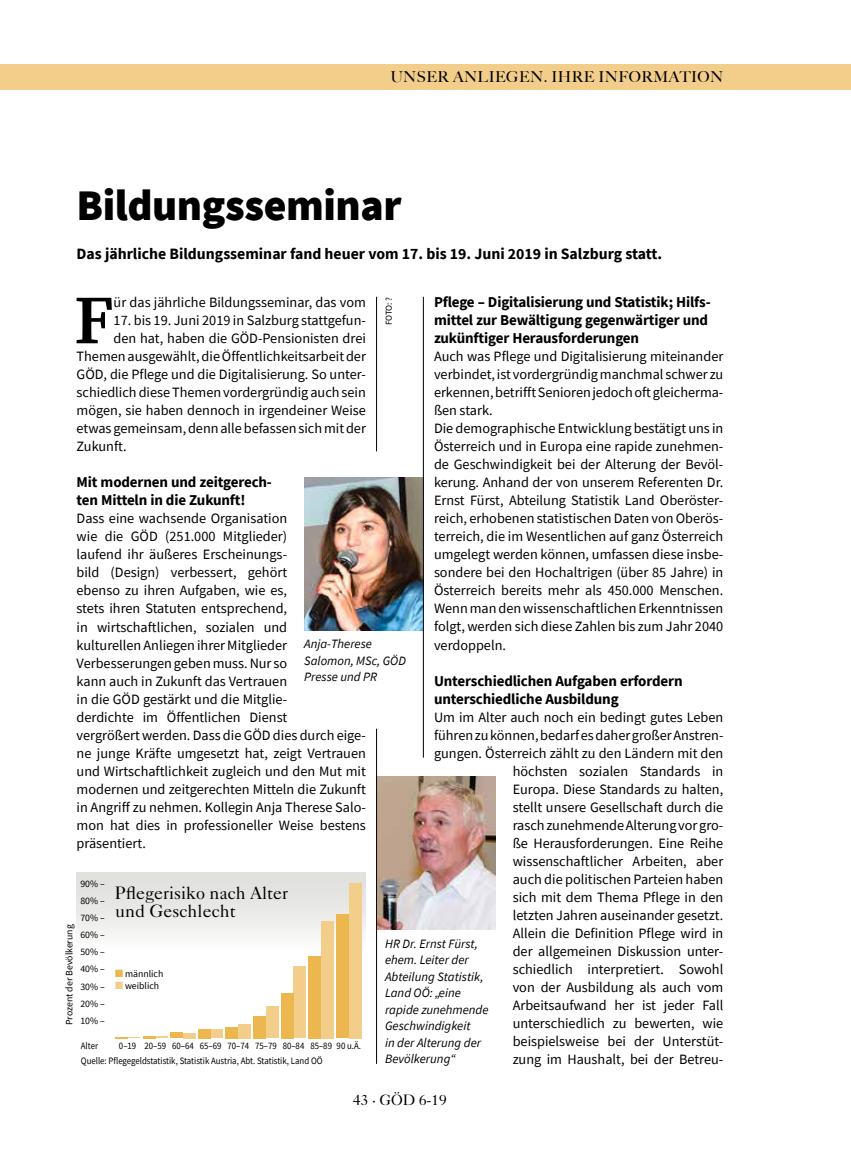
<style>
.page{position:relative;width:851px;height:1149px;background:#fff}
.page>*{position:absolute;margin:0;border:0;box-sizing:border-box;transform-origin:0 0}
.t1{font:600 68.55px "Source Serif Pro";color:#000}
.t2{font:900 43.5px "Source Sans Pro";letter-spacing:-.01em;color:#000}
.t3{font:18px/18px "Caslon Five Forty";color:#000}
.t4{font:700 15.75px "Source Sans Pro";color:#000}
.t5{font:700 15px/18px "Source Sans Pro";letter-spacing:-.01em;color:#000}
.t6{font:500 15px "Big Caslon";letter-spacing:.03em;color:#000}
.t7{font:15px "Caslon Five Forty";color:#000}
.t8{font:14.25px/18px "Source Sans Pro";color:#000}
.t9{font:italic 12.75px/16.5px "Source Sans Pro";color:#000}
.t10{font:9.75px "Source Sans Pro";color:#000;scale:.9 1}
.t11{font:9.75px/17.1px "Source Sans Pro";color:#000;text-align:justify}
.t12{font:9px "Source Sans Pro";color:#000}
.s1{color:#ebb74e}
.s2{color:#f3ce8a}
</style>
<div class="page">
<div style="left:0;top:64px;width:850px;height:26px;background:#f3ce8a"></div>
<img style="left:304px;top:477px;width:119px;height:153px">
<hr style="left:423px;top:297px;width:1px;height:460px;background:#000">
<img style="left:377px;top:776px;width:118px;height:153px">
<hr style="left:376px;top:728px;width:1px;height:335px;background:#000">
<hr style="left:376px;top:297px;width:1px;height:154px;background:#000">
<div style="left:77px;top:872px;width:289px;height:79px;background:linear-gradient(to bottom,#dddcd9,#fbfbf9)"></div>
<div style="left:349px;top:883px;width:12px;height:154px;background:#f3ce8a"></div>
<div style="left:336px;top:914px;width:13px;height:123px;background:#ebb74e"></div>
<div style="left:293px;top:966px;width:13px;height:71px;background:#f3ce8a"></div>
<div style="left:281px;top:992px;width:12px;height:45px;background:#ebb74e"></div>
<div style="left:321px;top:920px;width:13px;height:117px;background:#f3ce8a"></div>
<div style="left:308px;top:955px;width:13px;height:82px;background:#ebb74e"></div>
<div style="left:266px;top:1006px;width:12px;height:31px;background:#f3ce8a"></div>
<div style="left:253px;top:1015px;width:13px;height:22px;background:#ebb74e"></div>
<div style="left:238px;top:1023px;width:13px;height:14px;background:#f3ce8a"></div>
<div style="left:226px;top:1026px;width:12px;height:11px;background:#ebb74e"></div>
<div style="left:210px;top:1029px;width:13px;height:8px;background:#f3ce8a"></div>
<div style="left:198px;top:1028px;width:12px;height:9px;background:#ebb74e"></div>
<div style="left:183px;top:1032px;width:12px;height:5px;background:#f3ce8a"></div>
<div style="left:170px;top:1031px;width:13px;height:6px;background:#ebb74e"></div>
<svg style="left:115px;top:1036px;width:53px;height:2px"></svg>
<p class="t6" style="left:390px;top:64px;width:334px">UNSER ANLIEGEN. IHRE INFORMATION</p>
<h2 class="t2" style="left:77px;top:175px;width:326px">Bildungsseminar</h2>
<p class="t4" style="left:77px;top:242px;width:587px">Das jährliche Bildungsseminar fand heuer vom 17. bis 19. Juni 2019 in Salzburg statt.</p>
<p class="t5" style="left:434px;top:293px;width:278px">Pflege – Digitalisierung und Statistik; Hilfs&shy;mittel zur Bewältigung gegenwärtiger und zukünftiger Herausforderungen</p>
<p class="t8" style="left:434px;top:347px;width:291px">Auch was Pflege und Digitalisierung miteinander verbindet, ist vordergründig manchmal schwer zu erkennen, betrifft Senioren jedoch oft gleicherma&shy;ßen stark.<br>Die demographische Entwicklung bestätigt uns in Österreich und in Europa eine rapide zunehmen&shy;de Geschwindigkeit bei der Alterung der Bevöl&shy;kerung. Anhand der von unserem Referenten Dr.<br>Ernst Fürst, Abteilung Statistik Land Oberöster&shy;reich, erhobenen statistischen Daten von Oberös&shy;terreich, die im Wesentlichen auf ganz Österreich umgelegt werden können, umfassen diese insbe&shy;sondere bei den Hochaltrigen (über 85 Jahre) in Österreich bereits mehr als 450.000 Menschen.<br>Wenn man den wissenschaftlichen Erkenntnissen folgt, werden sich diese Zahlen bis zum Jahr 2040 verdoppeln.</p>
<p class="t5" style="left:434px;top:671px;width:250px">Unterschiedlichen Aufgaben erfordern unterschiedliche Ausbildung</p>
<p class="t8" style="left:434px;top:707px;width:291px;text-align:right">Um im Alter auch noch ein bedingt gutes Leben führen zu können, bedarf es daher großer Anstren&shy;gungen. Österreich zählt zu den Ländern mit den höchsten sozialen Standards in<br>Europa. Diese Standards zu halten,<br>stellt unsere Gesellschaft durch die<br>rasch zunehmende Alterung vor gro-<br>ße Herausforderungen. Eine Reihe wissenschaftlicher Arbeiten, aber<br>auch die politischen Parteien haben<br>sich mit dem Thema Pflege in den<br>letzten Jahren auseinander gesetzt.<br>Allein die Definition Pflege wird in<br>der allgemeinen Diskussion unter-<br>schiedlich interpretiert. Sowohl<br>von der Ausbildung als auch vom Arbeitsaufwand her ist jeder Fall unterschiedlich zu bewerten, wie beispielsweise bei der Unterstüt-<br>zung im Haushalt, bei der Betreu-</p>
<h1 class="t1" style="left:74px;top:280px;width:41px">F</h1>
<p class="t8" style="left:114px;top:293px;width:254px">ür das jährliche Bildungsseminar, das vom</p>
<p class="t12" style="left:383px;top:325px;width:30px;rotate:-90deg">FOTO: ?</p>
<p class="t8" style="left:114px;top:311px;width:254px">17. bis 19. Juni 2019 in Salzburg stattgefun-</p>
<p class="t8" style="left:114px;top:329px;width:254px">den hat, haben die GÖD-Pensionisten drei</p>
<p class="t8" style="left:77px;top:347px;width:291px">Themen ausgewählt, die Öffentlichkeitsarbeit der</p>
<p class="t8" style="left:77px;top:365px;width:291px">GÖD, die Pflege und die Digitalisierung. So unter-</p>
<p class="t8" style="left:77px;top:383px;width:291px">schiedlich diese Themen vordergründig auch sein</p>
<p class="t8" style="left:77px;top:401px;width:291px">mögen, sie haben dennoch in irgendeiner Weise</p>
<p class="t8" style="left:77px;top:419px;width:291px">etwas gemeinsam, denn alle befassen sich mit der</p>
<p class="t8" style="left:77px;top:437px;width:52px">Zukunft.</p>
<p class="t5" style="left:77px;top:473px;width:197px">Mit modernen und zeitgerech&shy;ten Mitteln in die Zukunft!</p>
<p class="t8" style="left:77px;top:509px;width:291px">Dass eine wachsende Organisation<br>wie die GÖD (251.000 Mitglieder)<br>laufend ihr äußeres Erscheinungs-<br>bild (Design) verbessert, gehört<br>ebenso zu ihren Aufgaben, wie es,<br>stets ihren Statuten entsprechend,<br>in wirtschaftlichen, sozialen und<br>kulturellen Anliegen ihrer Mitglieder Verbesserungen geben muss. Nur so<br>kann auch in Zukunft das Vertrauen<br>in die GÖD gestärkt und die Mitglie-<br>derdichte im Öffentlichen Dienst<br>vergrößert werden. Dass die GÖD dies durch eige&shy;ne junge Kräfte umgesetzt hat, zeigt Vertrauen und Wirtschaftlichkeit zugleich und den Mut mit modernen und zeitgerechten Mitteln die Zukunft in Angriff zu nehmen. Kollegin Anja Therese Salo&shy;mon hat dies in professioneller Weise bestens präsentiert.</p>
<p class="t9" style="left:304px;top:635px;width:103px">Anja-Therese<br>Salomon, MSc, GÖD<br>Presse und PR</p>
<p class="t11" style="left:80px;top:874px;width:26px">90% – 80% – 70% – 60% – 50% – 40% – 30% – 20% – 10% –</p>
<p class="t10" style="left:81px;top:1039px;width:21px">Alter</p>
<p class="t10" style="left:119px;top:1039px;width:270px">0–19 20–59 60–64 65–69 70–74 75–79 80–84 85–89 90 u.Ä.</p>
<p class="t3" style="left:115px;top:883px;width:175px">Pflegerisiko nach Alter und Geschlecht</p>
<p class="t11" style="left:60px;top:1024px;width:102px;rotate:-90deg">Prozent der Bevölkerung</p>
<p class="t9" style="left:385px;top:934px;width:105px">HR Dr. Ernst Fürst, ehem. Leiter der<br>Abteilung Statistik,<br>Land OÖ: „eine rapide zunehmende<br>Geschwindigkeit<br>in der Alterung der<br>Bevölkerung“</p>
<p class="t11" style="left:115px;top:964px;width:50px"><span class="s1">■</span> männlich</p>
<p class="t11" style="left:115px;top:976px;width:46px"><span class="s2">■</span> weiblich</p>
<p class="t10" style="left:81px;top:1054px;width:270px">Quelle: Pflegegeldstatistik, Statistik Austria, Abt. Statistik, Land OÖ</p>
<p class="t7" style="left:353px;top:1090px;width:95px">43 · GÖD 6-19</p>
</div>
